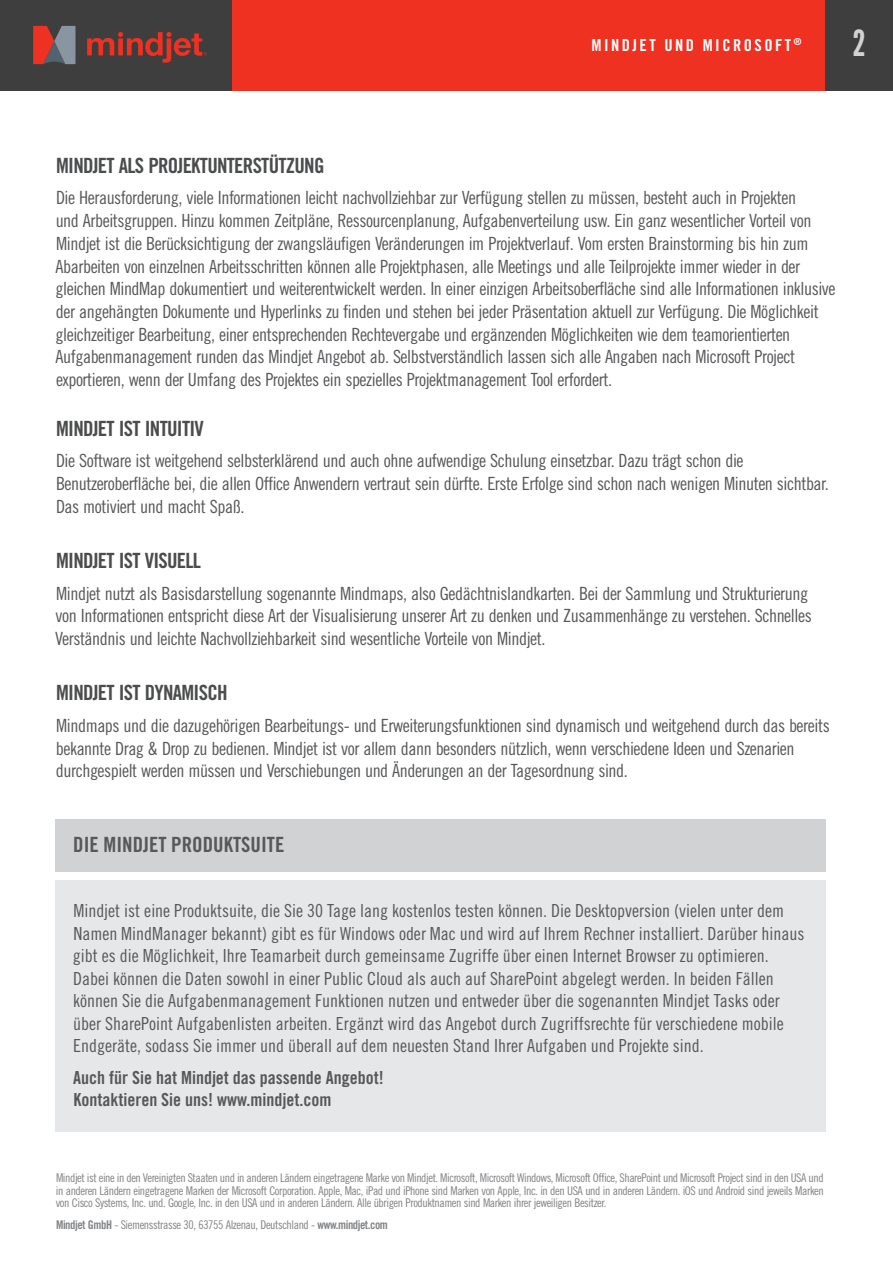
<style>
.page{position:relative;width:893px;height:1263px;background:#fff}
.page>*{position:absolute;margin:0;border:0;box-sizing:border-box;transform-origin:0 0}
.t1{font:36px "League Gothic";color:#d1d2d4}
.t2{font:21px "Trade Gothic LT Std Bd Cn 20";letter-spacing:-.035em;color:#4b4c4d}
.t3{font:21px "Trade Gothic LT Std Bd Cn 20";color:#57585a}
.t4{font:18.15px/22.8px "Trade Gothic LT Std Cn 18";letter-spacing:-.025em;color:#57585a}
.t5{font:18px/22.5px "Trade Gothic LT Std Cn 18";color:#57585a}
.t6{font:18px/22.5px "Trade Gothic LT Std Bd Cn 20";color:#57585a}
.t7{font:16.5px "Trade Gothic LT Std Bd Cn 20";letter-spacing:.15em;color:#fff}
.t8{font:12px/12.8px "Trade Gothic LT Std Cn 18";letter-spacing:-.035em;color:#808285;text-align:justify}
.s1{font-family:"Trade Gothic LT Std Bd Cn 20"}
</style>
<div class="page">
<div style="left:0;top:0;width:893px;height:91px;background:#ef3122"></div>
<div style="left:825px;top:0;width:68px;height:91px;background:#3e3e3f"></div>
<div style="left:0;top:0;width:231px;height:91px;background:#3e3e3f"></div>
<svg style="left:33px;top:26px;width:42px;height:38px;background:#a15e5f"></svg>
<svg style="left:87px;top:32px;width:120px;height:31px"></svg>
<div style="left:55px;top:880px;width:770px;height:252px;background:#e6e7e9"></div>
<div style="left:55px;top:819px;width:770px;height:53px;background:#d1d2d4"></div>
<p class="t7" style="left:591px;top:35px;width:211px">MINDJET UND MICROSOFT<sup>®</sup></p>
<h1 class="t1" style="left:853px;top:23px;width:14px">2</h1>
<p class="t2" style="left:56px;top:152px;width:267px">MINDJET ALS PROJEKTUNTERSTÜTZUNG</p>
<p class="t4" style="left:56px;top:186px;width:782px">Die Herausforderung, viele Informationen leicht nachvollziehbar zur Verfügung stellen zu müssen, besteht auch in Projekten<br>und Arbeitsgruppen. Hinzu kommen Zeitpläne, Ressourcenplanung, Aufgabenverteilung usw. Ein ganz wesentlicher Vorteil von Mindjet ist die Berücksichtigung der zwangsläufigen Veränderungen im Projektverlauf. Vom ersten Brainstorming bis hin zum Abarbeiten von einzelnen Arbeitsschritten können alle Projektphasen, alle Meetings und alle Teilprojekte immer wieder in der gleichen MindMap dokumentiert und weiterentwickelt werden. In einer einzigen Arbeitsoberfläche sind alle Informationen inklusive der angehängten Dokumente und Hyperlinks zu finden und stehen bei jeder Präsentation aktuell zur Verfügung. Die Möglichkeit gleichzeitiger Bearbeitung, einer entsprechenden Rechtevergabe und ergänzenden Möglichkeiten wie dem teamorientierten Aufgabenmanagement runden das Mindjet Angebot ab. Selbstverständlich lassen sich alle Angaben nach Microsoft Project exportieren, wenn der Umfang des Projektes ein spezielles Projektmanagement Tool erfordert.</p>
<p class="t2" style="left:56px;top:415px;width:149px">MINDJET IST INTUITIV</p>
<p class="t4" style="left:56px;top:449px;width:774px">Die Software ist weitgehend selbsterklärend und auch ohne aufwendige Schulung einsetzbar. Dazu trägt schon die<br>Benutzeroberfläche bei, die allen Office Anwendern vertraut sein dürfte. Erste Erfolge sind schon nach wenigen Minuten sichtbar.<br>Das motiviert und macht Spaß.</p>
<p class="t2" style="left:56px;top:548px;width:146px">MINDJET IST VISUELL</p>
<p class="t4" style="left:55px;top:582px;width:758px">Mindjet nutzt als Basisdarstellung sogenannte Mindmaps, also Gedächtnislandkarten. Bei der Sammlung und Strukturierung von Informationen entspricht diese Art der Visualisierung unserer Art zu denken und Zusammenhänge zu verstehen. Schnelles<br>Verständnis und leichte Nachvollziehbarkeit sind wesentliche Vorteile von Mindjet.</p>
<p class="t2" style="left:56px;top:680px;width:173px">MINDJET IST DYNAMISCH</p>
<p class="t4" style="left:56px;top:714px;width:775px">Mindmaps und die dazugehörigen Bearbeitungs- und Erweiterungsfunktionen sind dynamisch und weitgehend durch das bereits bekannte Drag &amp; Drop zu bedienen. Mindjet ist vor allem dann besonders nützlich, wenn verschiedene Ideen und Szenarien durchgespielt werden müssen und Verschiebungen und Änderungen an der Tagesordnung sind.</p>
<p class="t3" style="left:73px;top:831px;width:213px">DIE MINDJET PRODUKTSUITE</p>
<p class="t5" style="left:73px;top:899px;width:733px">Mindjet ist eine Produktsuite, die Sie 30 Tage lang kostenlos testen können. Die Desktopversion (vielen unter dem Namen MindManager bekannt) gibt es für Windows oder Mac und wird auf Ihrem Rechner installiert. Darüber hinaus gibt es die Möglichkeit, Ihre Teamarbeit durch gemeinsame Zugriffe über einen Internet Browser zu optimieren.<br>Dabei können die Daten sowohl in einer Public Cloud als auch auf SharePoint abgelegt werden. In beiden Fällen können Sie die Aufgabenmanagement Funktionen nutzen und entweder über die sogenannten Mindjet Tasks oder über SharePoint Aufgabenlisten arbeiten. Ergänzt wird das Angebot durch Zugriffsrechte für verschiedene mobile Endgeräte, sodass Sie immer und überall auf dem neuesten Stand Ihrer Aufgaben und Projekte sind.</p>
<p class="t6" style="left:73px;top:1066px;width:312px">AUCH FÜR SIE HAT MINDJET DAS PASSENDE ANGEBOT!<br>KONTAKTIEREN SIE UNS! WWW.MINDJET.COM</p>
<p class="t8" style="left:56px;top:1171px;width:770px">Mindjet ist eine in den Vereinigten Staaten und in anderen Ländern eingetragene Marke von Mindjet. Microsoft, Microsoft Windows, Microsoft Office, SharePoint und Microsoft Project sind in den USA und in anderen Ländern eingetragene Marken der Microsoft Corporation. Apple, Mac, iPad und iPhone sind Marken von Apple, Inc. in den USA und in anderen Ländern. iOS und Android sind jeweils Marken von Cisco Systems, Inc. und. Google, Inc. in den USA und in anderen Ländern. Alle übrigen Produktnamen sind Marken ihrer jeweiligen Besitzer.</p>
<p class="t8" style="left:56px;top:1218px;width:333px"><span class="s1">MINDJET GMBH</span> - Siemensstrasse 30, 63755 Alzenau, Deutschland - <span class="s1">WWW.MINDJET.COM</span></p>
</div>
